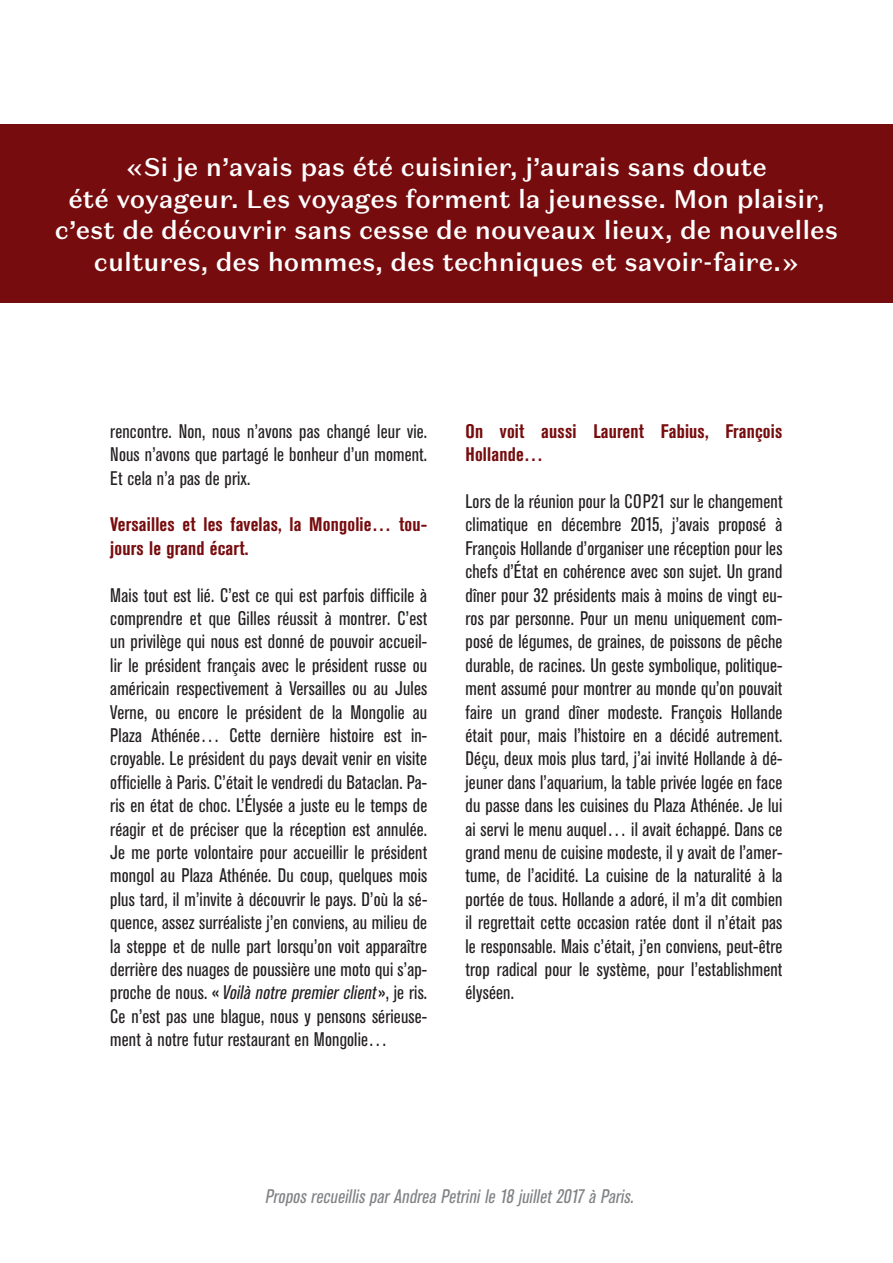
<style>
.page{position:relative;width:893px;height:1263px;background:#fff}
.page>*{position:absolute;margin:0;border:0;box-sizing:border-box;transform-origin:0 0}
.t1{font:500 25.5px/31.5px "Domaine Sans Text Ducasse";color:#fff;text-align:center}
.t2{font:condensed 19.5px/23.4px "Akzidenz Grotesk BE";letter-spacing:.01em;color:#231f20;text-align:justify}
.t3{font:700 condensed 19.5px/23.4px "Akzidenz Grotesk BE";letter-spacing:.01em;color:#770c0e}
.t4{font:italic condensed 19.5px "Akzidenz Grotesk BE";color:#808285}
.s1{font-style:italic}
</style>
<div class="page">
<div style="left:0;top:125px;width:893px;height:178px;background:#770c0e"></div>
<h1 class="t1" style="left:55px;top:152px;width:785px">« Si je n’avais pas été cuisinier, j’aurais sans doute<br>été voyageur. Les voyages forment la jeunesse. Mon plaisir, c’est de découvrir sans cesse de nouveaux lieux, de nouvelles cultures, des hommes, des techniques et savoir-faire. »</h1>
<p class="t2" style="left:110px;top:420px;width:318px">rencontre. Non, nous n’avons pas changé leur vie.<br>Nous n’avons que partagé le bonheur d’un moment.<br>Et cela n’a pas de prix.</p>
<p class="t3" style="left:110px;top:513px;width:318px">Versailles et les favelas, la Mongolie… tou&shy;jours le grand écart.</p>
<p class="t2" style="left:110px;top:583px;width:318px">Mais tout est lié. C’est ce qui est parfois difficile à comprendre et que Gilles réussit à montrer. C’est un privilège qui nous est donné de pouvoir accueil&shy;lir le président français avec le président russe ou américain respectivement à Versailles ou au Jules Verne, ou encore le président de la Mongolie au Plaza Athénée… Cette dernière histoire est in&shy;croyable. Le président du pays devait venir en visite officielle à Paris. C’était le vendredi du Bataclan. Pa&shy;ris en état de choc. L’Élysée a juste eu le temps de réagir et de préciser que la réception est annulée.<br>Je me porte volontaire pour accueillir le président mongol au Plaza Athénée. Du coup, quelques mois plus tard, il m’invite à découvrir le pays. D’où la sé&shy;quence, assez surréaliste j’en conviens, au milieu de la steppe et de nulle part lorsqu’on voit apparaître derrière des nuages de poussière une moto qui s’ap&shy;p r o c h e d e n o u s . « <span class="s1">Voilà notre premierclient</span>» , j e r i s .<br>Ce n’est pas une blague, nous y pensons sérieuse&shy;ment à notre futur restaurant en Mongolie…</p>
<p class="t3" style="left:465px;top:419px;width:318px">On voit aussi Laurent Fabius, François<br>Hollande…</p>
<p class="t2" style="left:465px;top:490px;width:318px">Lors de la réunion pour la COP21 sur le changement climatique en décembre 2015, j’avais proposé à François Hollande d’organiser une réception pour les chefs d’État en cohérence avec son sujet. Un grand dîner pour 32 présidents mais à moins de vingt eu&shy;ros par personne. Pour un menu uniquement com&shy;posé de légumes, de graines, de poissons de pêche durable, de racines. Un geste symbolique, politique&shy;ment assumé pour montrer au monde qu’on pouvait faire un grand dîner modeste. François Hollande était pour, mais l’histoire en a décidé autrement.<br>Déçu, deux mois plus tard, j’ai invité Hollande à dé&shy;jeuner dans l’aquarium, la table privée logée en face du passe dans les cuisines du Plaza Athénée. Je lui ai servi le menu auquel… il avait échappé. Dans ce grand menu de cuisine modeste, il y avait de l’amer&shy;tume, de l’acidité. La cuisine de la naturalité à la portée de tous. Hollande a adoré, il m’a dit combien il regrettait cette occasion ratée dont il n’était pas le responsable. Mais c’était, j’en conviens, peut-être trop radical pour le système, pour l’establishment élyséen.</p>
<p class="t4" style="left:265px;top:1186px;width:374px">ProposrecueillisparAndrea Petrinile 18 juillet2017 à Paris.</p>
</div>
